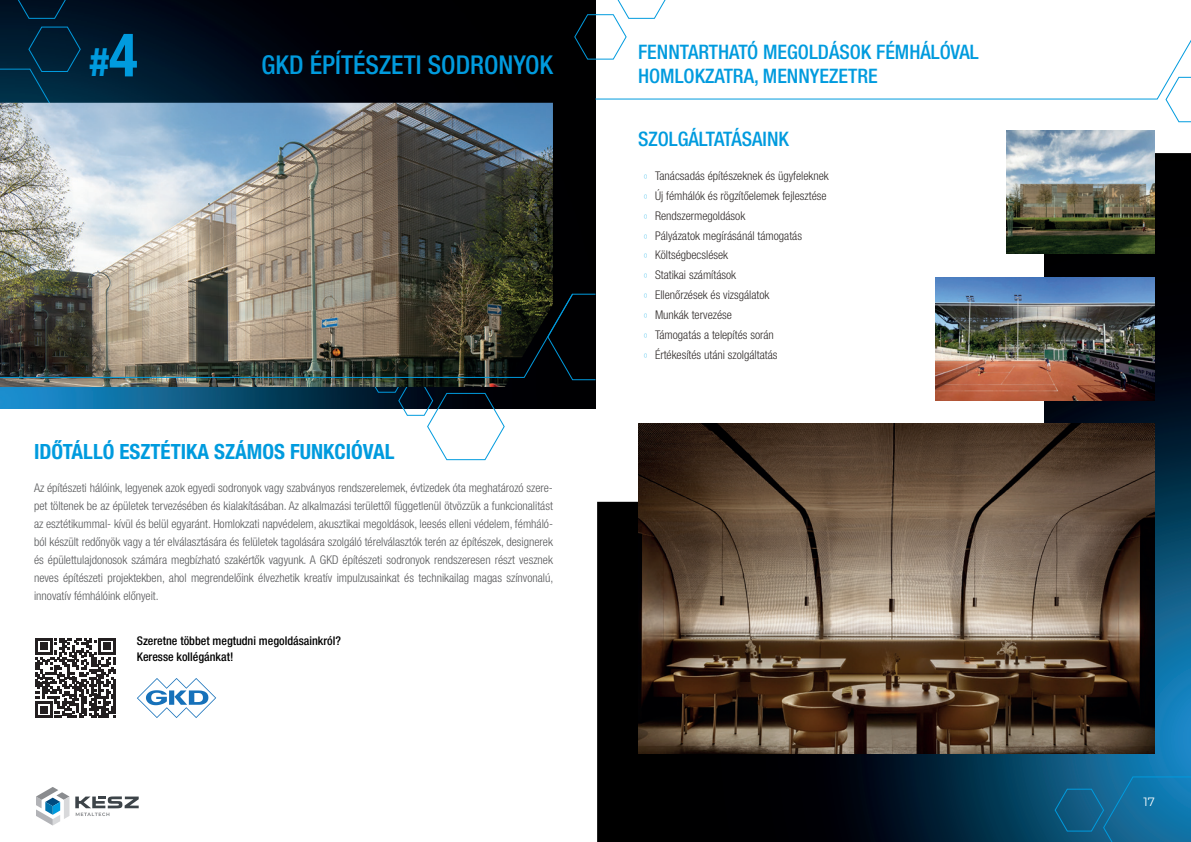
<style>
.page{position:relative;width:1191px;height:842px;background:#fff}
.page>*{position:absolute;margin:0;border:0;box-sizing:border-box;transform-origin:0 0}
.t1{font:700 condensed 40px "Helvetica Neue LT Pro";color:#009bde}
.t2{font:500 condensed 26px "Helvetica Neue LT Pro";color:#009bde}
.t3{font:700 condensed 21px "Helvetica Neue LT Pro";color:#009bde}
.t4{font:500 condensed 20px "Helvetica Neue LT Pro";color:#009bde}
.t5{font:300 condensed 12px/18px "Helvetica Neue LT Pro";color:#57585a;text-align:justify}
.t6{font:300 condensed 12px/19.8px "Helvetica Neue LT Pro";color:#322d2c}
.t7{font:500 condensed 12px/16px "Helvetica Neue LT Pro";color:#000}
.t8{font:12px "Montserrat";color:#fff}
.s1{font-size:60px}
.s2{font-family:"Helvetica Neue LT Com";font-weight:200;color:#00a8e3}
</style>
<div class="page">
<img style="left:0;top:0;width:595px;height:408px">
<svg style="left:1165px;top:100px;width:26px;height:23px"></svg>
<svg style="left:594px;top:40px;width:597px;height:60px"></svg>
<svg style="left:36px;top:787px;width:33px;height:38px"></svg>
<svg style="left:75px;top:796px;width:64px;height:20px"></svg>
<svg style="left:597px;top:153px;width:594px;height:689px"></svg>
<img style="left:681px;top:162px;width:510px;height:680px">
<svg style="left:369px;top:387px;width:136px;height:74px"></svg>
<svg style="left:0;top:26px;width:81px;height:77px;background:#00283f"></svg>
<svg style="left:15px;top:0;width:54px;height:19px"></svg>
<svg style="left:573px;top:0;width:95px;height:60px"></svg>
<img style="left:0;top:103px;width:553px;height:284px">
<img style="left:0;top:293px;width:547px;height:85px">
<svg style="left:547px;top:293px;width:49px;height:88px;background:#01070a"></svg>
<svg style="left:35px;top:638px;width:81px;height:80px"></svg>
<svg style="left:137px;top:678px;width:79px;height:40px"></svg>
<img style="left:1006px;top:130px;width:149px;height:124px">
<img style="left:935px;top:277px;width:220px;height:123px">
<img style="left:638px;top:424px;width:517px;height:330px">
<svg style="left:1054px;top:775px;width:137px;height:67px;background:#116a99"></svg>
<h1 class="t1" style="left:90px;top:38px;width:49px">#<span class="s1">4</span></h1>
<h2 class="t2" style="left:262px;top:49px;width:293px">GKD ÉPÍTÉSZETI SODRONYOK</h2>
<h3 class="t3" style="left:34px;top:439px;width:362px">IDŐTÁLLÓ ESZTÉTIKA SZÁMOS FUNKCIÓVAL</h3>
<p class="t5" style="left:34px;top:479px;width:521px">Az építészeti hálóink, legyenek azok egyedi sodronyok vagy szabványos rendszerelemek, évtizedek óta meghatározó szere&shy;pet töltenek be az épületek tervezésében és kialakításában. Az alkalmazási területtől függetlenül ötvözzük a funkcionalitást az esztétikummal- kívül és belül egyaránt. Homlokzati napvédelem, akusztikai megoldások, leesés elleni védelem, fémháló&shy;ból készült redőnyök vagy a tér elválasztására és felületek tagolására szolgáló térelválasztók terén az építészek, designerek és épülettulajdonosok számára megbízható szakértők vagyunk. A GKD építészeti sodronyok rendszeresen részt vesznek neves építészeti projektekben, ahol megrendelőink élvezhetik kreatív impulzusainkat és technikailag magas színvonalú, innovatív fémhálóink előnyeit.</p>
<p class="t7" style="left:137px;top:633px;width:206px">Szeretne többet megtudni megoldásainkról?<br>Keresse kollégánkat!</p>
<h3 class="t4" style="left:638px;top:40px;width:342px">FENNTARTHATÓ MEGOLDÁSOK FÉMHÁLÓVAL</h3>
<h3 class="t4" style="left:638px;top:64px;width:241px">HOMLOKZATRA, MENNYEZETRE</h3>
<h3 class="t4" style="left:638px;top:127px;width:152px">SZOLGÁLTATÁSAINK</h3>
<p class="t6" style="left:643px;top:166px;width:187px"><span class="s2">º</span> Tanácsadás építészeknek és ügyfeleknek <span class="s2">º</span> Új fémhálók és rögzítőelemek fejlesztése <span class="s2">º</span> Rendszermegoldások<br><span class="s2">º</span> Pályázatok megírásánál támogatás<br><span class="s2">º</span> Költségbecslések<br><span class="s2">º</span> Statikai számítások<br><span class="s2">º</span> Ellenőrzések és vizsgálatok<br><span class="s2">º</span> Munkák tervezése<br><span class="s2">º</span> Támogatás a telepítés során<br><span class="s2">º</span> Értékesítés utáni szolgáltatás</p>
<p class="t8" style="left:1143px;top:793px;width:13px">17</p>
</div>
